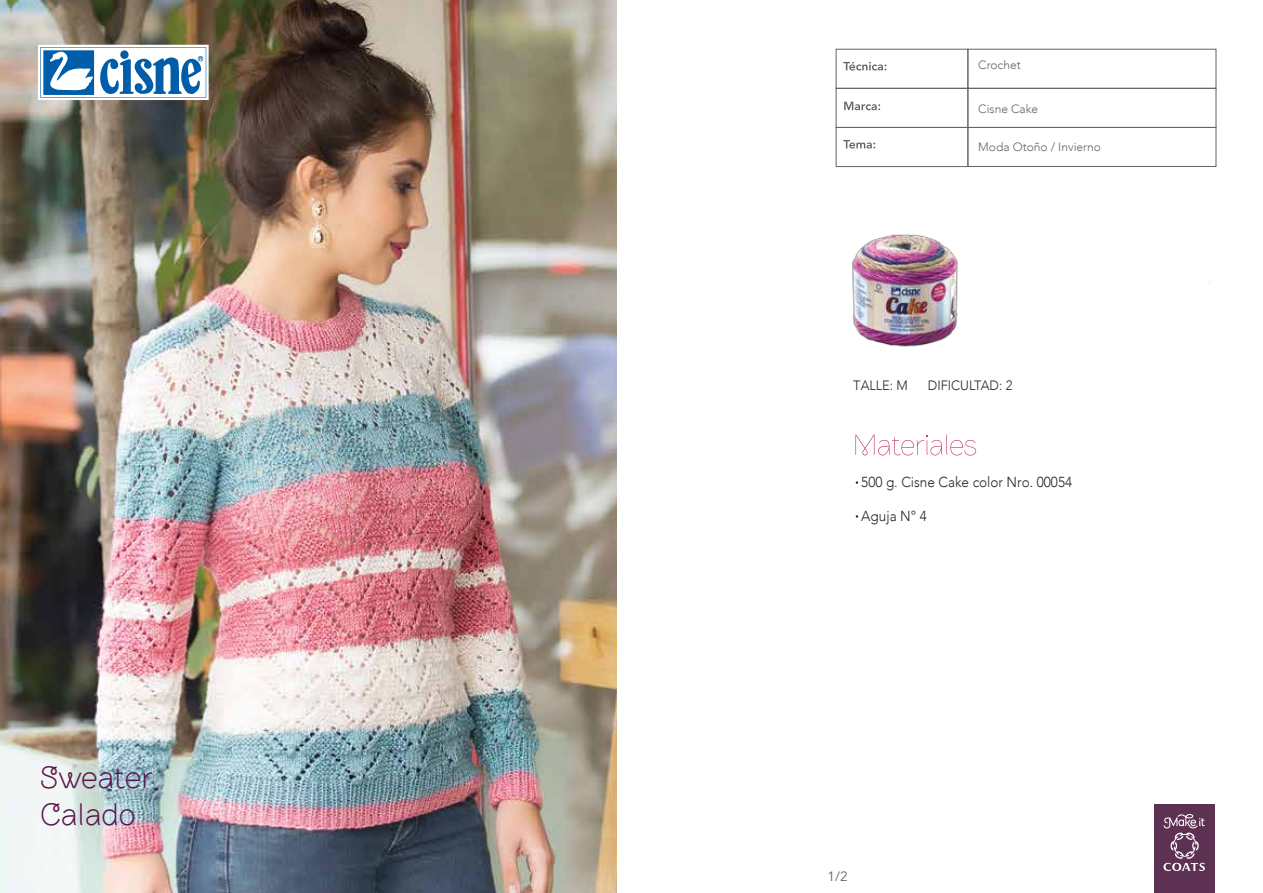
<style>
.page{position:relative;width:1263px;height:893px;background:#fff}
.page>*{position:absolute;margin:0;border:0;box-sizing:border-box;transform-origin:0 0}
.t1{font:300 31.5px/37.2px "Brownstone Sans";letter-spacing:-.005em;color:#5d154e}
.t2{font:300 14.4px "Avenir";color:#272425;scale:.94 1}
.t3{font:300 13.5px "Avenir";color:#272425;scale:.95 1}
.t4{font:13.5px "Avenir";color:#616563}
.t5{font:300 12px "Avenir";color:#616563}
</style>
<div class="page">
<img style="left:0;top:0;width:617px;height:893px">
<div style="left:968px;top:127px;width:248px;height:40px;border:1px solid #616563"></div>
<div style="left:836px;top:49px;width:132px;height:40px;border:1px solid #616563"></div>
<div style="left:836px;top:88px;width:132px;height:40px;border:1px solid #616563"></div>
<div style="left:836px;top:127px;width:132px;height:40px;border:1px solid #616563"></div>
<div style="left:968px;top:49px;width:248px;height:40px;border:1px solid #616563"></div>
<div style="left:968px;top:88px;width:248px;height:40px;border:1px solid #616563"></div>
<svg style="left:844px;top:102px;width:36px;height:8px"></svg>
<svg style="left:843px;top:62px;width:43px;height:9px"></svg>
<svg style="left:843px;top:140px;width:32px;height:9px"></svg>
<div style="left:1154px;top:804px;width:60px;height:89px;background:#5d3151"></div>
<svg style="left:1163px;top:814px;width:42px;height:57px"></svg>
<div style="left:38px;top:45px;width:171px;height:55px;background:#fff;border:5px solid #fff"></div>
<svg style="left:40px;top:47px;width:166px;height:51px"></svg>
<img style="left:852px;top:234px;width:106px;height:113px">
<svg style="left:855px;top:435px;width:121px;height:20px"></svg>
<h1 class="t1" style="left:40px;top:758px;width:114px">Sweater<br>Calado</h1>
<p class="t5" style="left:978px;top:58px;width:44px">Crochet</p>
<p class="t5" style="left:978px;top:102px;width:62px">Cisne Cake</p>
<p class="t5" style="left:978px;top:140px;width:124px">Moda Otoño / Invierno</p>
<p class="t3" style="left:853px;top:378px;width:59px">TALLE: M</p>
<p class="t3" style="left:928px;top:378px;width:90px">DIFICULTAD: 2</p>
<p class="t2" style="left:861px;top:474px;width:226px">500 g. Cisne Cake color Nro. 00054</p>
<p class="t2" style="left:861px;top:508px;width:71px">Aguja N° 4</p>
<p class="t4" style="left:827px;top:868px;width:22px">1/2</p>
</div>
